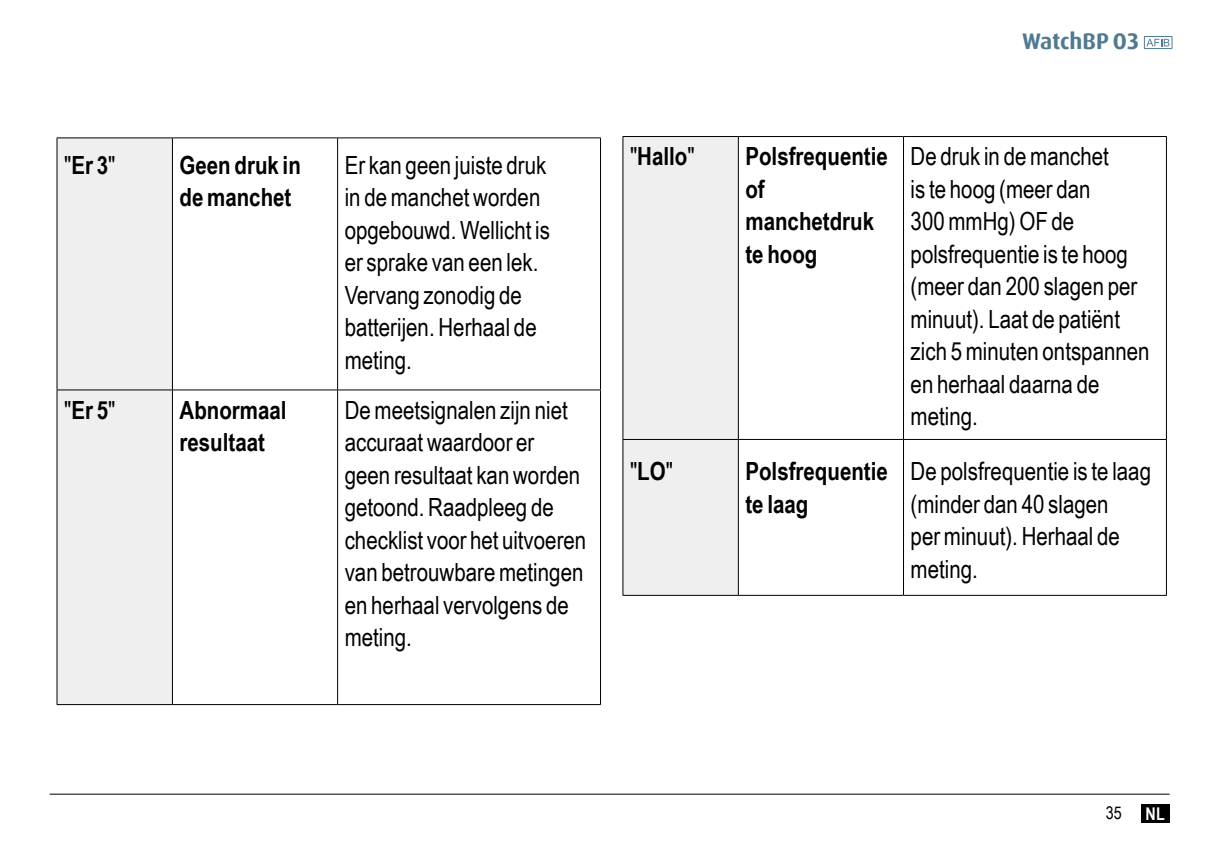
<style>
.page{position:relative;width:1205px;height:851px;background:#fff}
.page>*{position:absolute;margin:0;border:0;box-sizing:border-box;transform-origin:0 0}
.t1{font:25px/32.5px "Arial Narrow";color:#000}
.t2{font:700 25px/32.5px "Arial Narrow";color:#000}
.t3{font:700 22.5px "Dax";color:#507a90}
.t4{font:17.5px "Arial Narrow";color:#000}
.t5{font:700 17.5px "Arial Narrow";color:#fff}
.s1{font-weight:400}
.s2{font-weight:700}
</style>
<div class="page">
<div style="left:1140px;top:804px;width:29px;height:18px;background:#000"></div>
<hr style="left:50px;top:793px;width:1119px;height:1px;background:#000">
<div style="left:1144px;top:36px;width:28px;height:13px;border:1px solid #507a90"></div>
<svg style="left:1146px;top:39px;width:23px;height:7px"></svg>
<div style="left:623px;top:137px;width:115px;height:458px;background:#efefef"></div>
<hr style="left:622px;top:136px;width:116px;height:1px;background:#000">
<hr style="left:622px;top:137px;width:1px;height:302px;background:#000">
<hr style="left:738px;top:136px;width:165px;height:1px;background:#000">
<hr style="left:738px;top:137px;width:1px;height:302px;background:#000">
<hr style="left:903px;top:136px;width:263px;height:1px;background:#000">
<hr style="left:903px;top:137px;width:1px;height:302px;background:#000">
<hr style="left:1166px;top:137px;width:1px;height:302px;background:#000">
<hr style="left:622px;top:439px;width:116px;height:1px;background:#000">
<hr style="left:622px;top:439px;width:1px;height:156px;background:#000">
<hr style="left:738px;top:439px;width:165px;height:1px;background:#000">
<hr style="left:738px;top:439px;width:1px;height:156px;background:#000">
<hr style="left:903px;top:439px;width:263px;height:1px;background:#000">
<hr style="left:903px;top:439px;width:1px;height:156px;background:#000">
<hr style="left:1166px;top:439px;width:1px;height:156px;background:#000">
<hr style="left:622px;top:595px;width:116px;height:1px;background:#000">
<hr style="left:738px;top:595px;width:165px;height:1px;background:#000">
<hr style="left:903px;top:595px;width:263px;height:1px;background:#000">
<div style="left:58px;top:138px;width:114px;height:566px;background:#efefef"></div>
<hr style="left:57px;top:137px;width:115px;height:1px;background:#000">
<hr style="left:57px;top:138px;width:1px;height:251px;background:#000">
<hr style="left:172px;top:137px;width:166px;height:1px;background:#000">
<hr style="left:172px;top:138px;width:1px;height:251px;background:#000">
<hr style="left:338px;top:137px;width:263px;height:1px;background:#000">
<hr style="left:337px;top:138px;width:1px;height:251px;background:#000">
<hr style="left:600px;top:138px;width:1px;height:251px;background:#000">
<hr style="left:57px;top:389px;width:115px;height:1px;background:#000">
<hr style="left:57px;top:390px;width:1px;height:314px;background:#000">
<hr style="left:172px;top:389px;width:166px;height:1px;background:#000">
<hr style="left:172px;top:390px;width:1px;height:314px;background:#000">
<hr style="left:338px;top:389px;width:263px;height:1px;background:#000">
<hr style="left:337px;top:390px;width:1px;height:314px;background:#000">
<hr style="left:600px;top:390px;width:1px;height:314px;background:#000">
<hr style="left:57px;top:704px;width:115px;height:1px;background:#000">
<hr style="left:172px;top:704px;width:166px;height:1px;background:#000">
<hr style="left:338px;top:704px;width:263px;height:1px;background:#000">
<p class="t2" style="left:64px;top:147px;width:53px"><span class="s1">"</span>Er 3<span class="s1">"</span></p>
<p class="t2" style="left:179px;top:147px;width:123px">Geen druk in de manchet</p>
<p class="t1" style="left:345px;top:147px;width:207px">Er kan geen juiste druk in de manchet worden opgebouwd. Wellicht is er sprake van een lek.<br>Vervang zonodig de batterijen. Herhaal de meting.</p>
<p class="t2" style="left:64px;top:392px;width:53px"><span class="s1">"</span>Er 5<span class="s1">"</span></p>
<p class="t2" style="left:179px;top:392px;width:109px">Abnormaal resultaat</p>
<p class="t1" style="left:345px;top:392px;width:243px">De meetsignalen zijn niet accuraat waardoor er<br>geen resultaat kan worden getoond. Raadpleeg de checklist voor het uitvoeren van betrouwbare metingen en herhaal vervolgens de meting.</p>
<p class="t3" style="left:1022px;top:28px;width:119px">WatchBP O3</p>
<p class="t2" style="left:630px;top:139px;width:66px"><span class="s1">"</span>Hallo<span class="s1">"</span></p>
<p class="t2" style="left:745px;top:139px;width:144px">Polsfrequentie of manchetdruk te hoog</p>
<p class="t1" style="left:910px;top:139px;width:241px">De druk in de manchet<br>is te hoog (meer dan<br>300 mmHg) OF de polsfrequentie is te hoog (meer dan 200 slagen per minuut). Laat de patiënt zich 5 minuten ontspannen en herhaal daarna de meting.</p>
<p class="t1" style="left:630px;top:454px;width:45px">"<span class="s2">LO</span>"</p>
<p class="t2" style="left:745px;top:453px;width:144px">Polsfrequentie te laag</p>
<p class="t1" style="left:910px;top:454px;width:242px">De polsfrequentie is te laag (minder dan 40 slagen<br>per minuut). Herhaal de meting.</p>
<p class="t4" style="left:1106px;top:799px;width:17px">35</p>
<p class="t5" style="left:1145px;top:800px;width:21px">NL</p>
</div>
